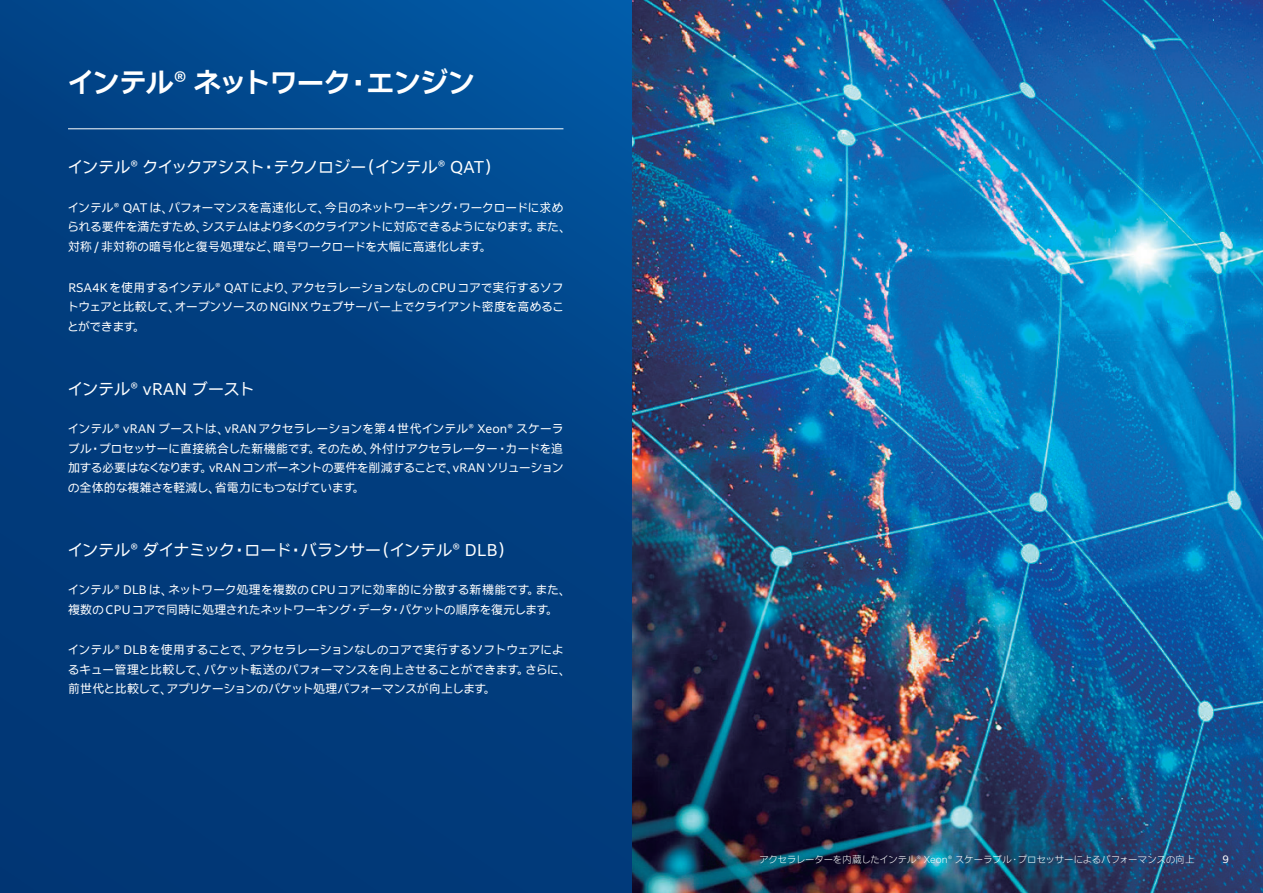
<style>
.page{position:relative;width:1263px;height:893px;background:#fff}
.page>*{position:absolute;margin:0;border:0;box-sizing:border-box;transform-origin:0 0}
.t1{font:700 28.5px "Intel Clear Jpn Prop";color:#fff}
.t2{font:16.5px "Intel Clear Jpn Prop";letter-spacing:.02em;color:#fff}
.t3{font:12px/19.5px "Intel Clear Jpn Prop";letter-spacing:.015em;color:#fff;text-align:justify}
.t4{font:10.5px "Intel Clear Jpn Prop";color:#fff}
.t5{font:300 9.75px "Intel Clear Jpn Prop";letter-spacing:.015em;color:#fff}
</style>
<div class="page">
<img style="left:631px;top:0;width:632px;height:893px">
<svg style="left:0;top:0;width:631px;height:893px;background:#013f82"></svg>
<hr style="left:68px;top:128px;width:495px;height:1px;background:#fff">
<h1 class="t1" style="left:68px;top:63px;width:408px">インテル® ネットワーク・エンジン</h1>
<h2 class="t2" style="left:68px;top:157px;width:426px">インテル® クイックアシスト・テクノロジー（インテル® QAT）</h2>
<p class="t3" style="left:68px;top:198px;width:499px;text-align:left">インテル® QAT は、パフォーマンスを高速化して、今日のネットワーキング・ワークロードに求められる要件を満たすため、システムはより多くのクライアントに対応できるようになります。また、対称 / 非対称の暗号化と復号処理など、暗号ワークロードを大幅に高速化します。</p>
<p class="t3" style="left:68px;top:278px;width:497px">RSA4K を使用するインテル® QAT により、アクセラレーションなしの CPU コアで実行するソフトウェアと比較して、オープンソースの NGINX ウェブサーバー上でクライアント密度を高めることができます。</p>
<h2 class="t2" style="left:68px;top:378px;width:187px">インテル® vRAN ブースト</h2>
<p class="t3" style="left:68px;top:419px;width:497px">インテル® vRAN ブーストは、vRAN アクセラレーションを第 4 世代インテル® Xeon® スケーラブル・プロセッサーに直接統合した新機能です。そのため、外付けアクセラレーター・カードを追加する必要はなくなります。 vRAN コンポーネントの要件を削減することで、vRAN ソリューションの全体的な複雑さを軽減し、省電力にもつなげています。</p>
<h2 class="t2" style="left:68px;top:539px;width:439px">インテル® ダイナミック・ロード・バランサー（インテル® DLB）</h2>
<p class="t3" style="left:68px;top:580px;width:498px">インテル® DLB は、ネットワーク処理を複数の CPU コアに効率的に分散する新機能です。また、複数の CPU コアで同時に処理されたネットワーキング・データ・パケットの順序を復元します。</p>
<p class="t3" style="left:68px;top:640px;width:498px">インテル® DLB を使用することで、アクセラレーションなしのコアで実行するソフトウェアによるキュー管理と比較して、パケット転送のパフォーマンスを向上させることができます。さらに、前世代と比較して、アプリケーションのパケット処理パフォーマンスが向上します。</p>
<p class="t5" style="left:759px;top:853px;width:437px">アクセラレーターを内蔵したインテル® Xeon® スケーラブル・プロセッサーによるパフォーマンスの向上</p>
<p class="t4" style="left:1222px;top:852px;width:8px">9</p>
</div>
